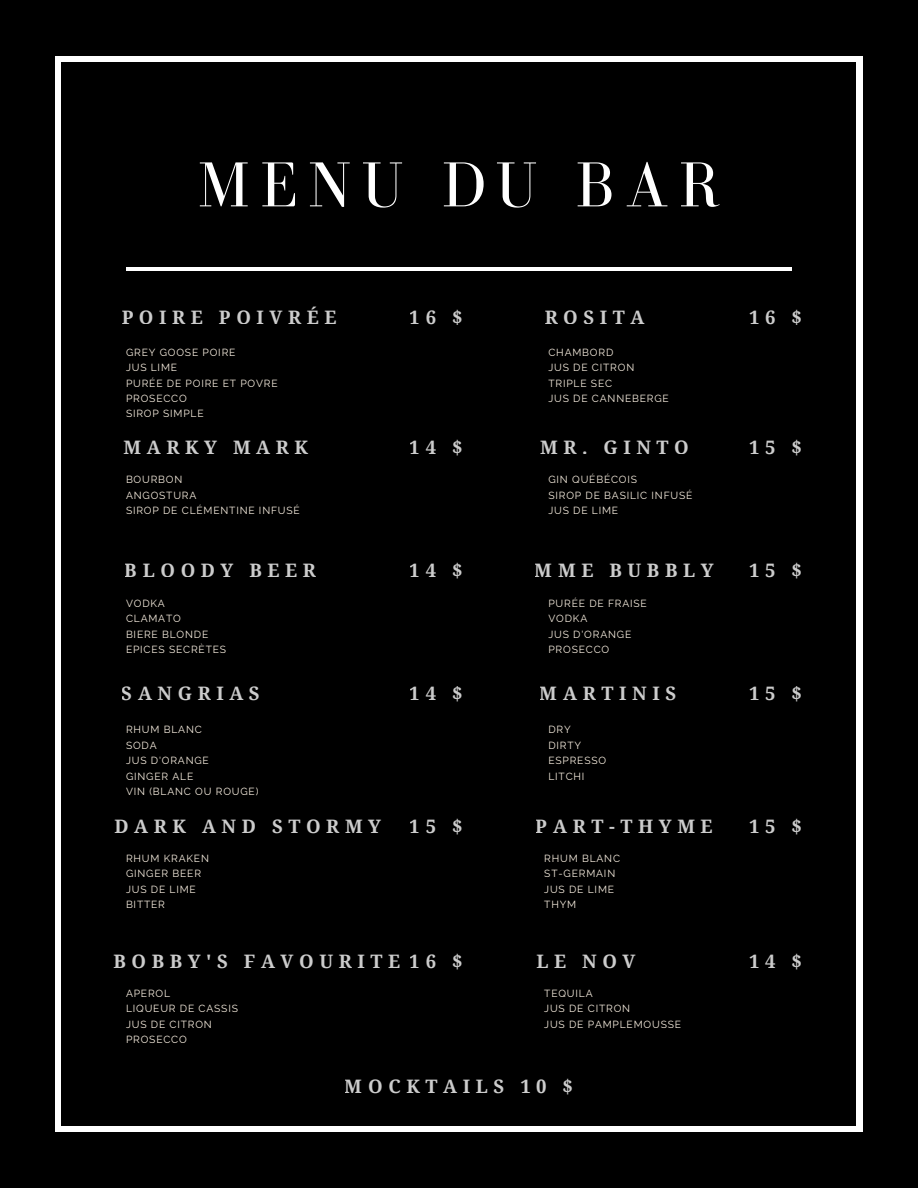
<style>
.page{position:relative;width:918px;height:1188px;background:#000}
.page>*{position:absolute;margin:0;border:0;box-sizing:border-box;transform-origin:0 0}
.t1{font:65.4px "Bodoni FLF";letter-spacing:.16em;color:#fff}
.t2{font:700 18.6px "Noto Serif";letter-spacing:.3em;color:#fff}
.t3{font:10.2px "Raleway";letter-spacing:.08em;color:#f8eee0}
</style>
<div class="page">
<div style="left:55px;top:56px;width:808px;height:1076px;background:#fff"></div>
<div style="left:62px;top:63px;width:794px;height:1063px;background:#000"></div>
<hr style="left:126px;top:267px;width:666px;height:3px;background:#fff">
<p class="t1" style="left:198px;top:149px;width:524px">MENU DU BAR</p>
<h2 class="t2" style="left:122px;top:304px;width:216px">POIRE POIVRÉE</h2>
<h2 class="t2" style="left:545px;top:304px;width:101px">ROSITA</h2>
<p class="t3" style="left:126px;top:346px;width:111px">GREY GOOSE POIRE</p>
<p class="t3" style="left:126px;top:362px;width:53px">JUS LIME</p>
<p class="t3" style="left:126px;top:377px;width:153px">PURÉE DE POIRE ET POVRE</p>
<p class="t3" style="left:126px;top:392px;width:62px">PROSECCO</p>
<p class="t3" style="left:126px;top:408px;width:79px">SIROP SIMPLE</p>
<h2 class="t2" style="left:410px;top:304px;width:54px">16 $</h2>
<p class="t3" style="left:548px;top:346px;width:66px">CHAMBORD</p>
<p class="t3" style="left:548px;top:362px;width:87px">JUS DE CITRON</p>
<p class="t3" style="left:548px;top:377px;width:65px">TRIPLE SEC</p>
<p class="t3" style="left:548px;top:392px;width:122px">JUS DE CANNEBERGE</p>
<h2 class="t2" style="left:124px;top:434px;width:186px">MARKY MARK</h2>
<p class="t3" style="left:126px;top:474px;width:58px">BOURBON</p>
<p class="t3" style="left:126px;top:489px;width:72px">ANGOSTURA</p>
<p class="t3" style="left:126px;top:505px;width:175px">SIROP DE CLÉMENTINE INFUSÉ</p>
<h2 class="t2" style="left:410px;top:434px;width:54px">14 $</h2>
<h2 class="t2" style="left:125px;top:557px;width:193px">BLOODY BEER</h2>
<p class="t3" style="left:126px;top:597px;width:40px">VODKA</p>
<p class="t3" style="left:126px;top:613px;width:56px">CLAMATO</p>
<p class="t3" style="left:126px;top:628px;width:84px">BIERE BLONDE</p>
<p class="t3" style="left:126px;top:643px;width:102px">EPICES SECRÈTES</p>
<h2 class="t2" style="left:122px;top:681px;width:140px">SANGRIAS</h2>
<p class="t3" style="left:126px;top:724px;width:77px">RHUM BLANC</p>
<p class="t3" style="left:126px;top:739px;width:32px">SODA</p>
<p class="t3" style="left:126px;top:755px;width:84px">JUS D'ORANGE</p>
<p class="t3" style="left:126px;top:770px;width:69px">GINGER ALE</p>
<p class="t3" style="left:126px;top:785px;width:134px">VIN (BLANC OU ROUGE)</p>
<h2 class="t2" style="left:114px;top:813px;width:268px">DARK AND STORMY</h2>
<p class="t3" style="left:126px;top:852px;width:84px">RHUM KRAKEN</p>
<p class="t3" style="left:126px;top:868px;width:77px">GINGER BEER</p>
<p class="t3" style="left:126px;top:883px;width:71px">JUS DE LIME</p>
<p class="t3" style="left:126px;top:898px;width:40px">BITTER</p>
<h2 class="t2" style="left:410px;top:557px;width:54px">14 $</h2>
<h2 class="t2" style="left:410px;top:681px;width:54px">14 $</h2>
<h2 class="t2" style="left:410px;top:813px;width:54px">15 $</h2>
<h2 class="t2" style="left:113px;top:948px;width:288px">BOBBY'S FAVOURITE</h2>
<p class="t3" style="left:126px;top:987px;width:46px">APEROL</p>
<p class="t3" style="left:126px;top:1003px;width:113px">LIQUEUR DE CASSIS</p>
<p class="t3" style="left:126px;top:1018px;width:87px">JUS DE CITRON</p>
<p class="t3" style="left:126px;top:1033px;width:62px">PROSECCO</p>
<h2 class="t2" style="left:410px;top:948px;width:54px">16 $</h2>
<h2 class="t2" style="left:540px;top:434px;width:150px">MR. GINTO</h2>
<p class="t3" style="left:548px;top:474px;width:90px">GIN QUÉBÉCOIS</p>
<p class="t3" style="left:548px;top:489px;width:146px">SIROP DE BASILIC INFUSÉ</p>
<p class="t3" style="left:548px;top:505px;width:71px">JUS DE LIME</p>
<h2 class="t2" style="left:535px;top:557px;width:180px">MME BUBBLY</h2>
<p class="t3" style="left:548px;top:597px;width:100px">PURÉE DE FRAISE</p>
<p class="t3" style="left:548px;top:613px;width:40px">VODKA</p>
<p class="t3" style="left:548px;top:628px;width:84px">JUS D'ORANGE</p>
<p class="t3" style="left:548px;top:643px;width:62px">PROSECCO</p>
<h2 class="t2" style="left:540px;top:681px;width:138px">MARTINIS</h2>
<p class="t3" style="left:548px;top:724px;width:24px">DRY</p>
<p class="t3" style="left:548px;top:739px;width:34px">DIRTY</p>
<p class="t3" style="left:548px;top:755px;width:59px">ESPRESSO</p>
<p class="t3" style="left:548px;top:770px;width:38px">LITCHI</p>
<h2 class="t2" style="left:536px;top:813px;width:178px">PART-THYME</h2>
<p class="t3" style="left:544px;top:852px;width:77px">RHUM BLANC</p>
<p class="t3" style="left:544px;top:868px;width:72px">ST-GERMAIN</p>
<p class="t3" style="left:544px;top:883px;width:71px">JUS DE LIME</p>
<p class="t3" style="left:544px;top:898px;width:34px">THYM</p>
<h2 class="t2" style="left:536px;top:948px;width:101px">LE NOV</h2>
<p class="t3" style="left:544px;top:987px;width:50px">TEQUILA</p>
<p class="t3" style="left:544px;top:1003px;width:87px">JUS DE CITRON</p>
<p class="t3" style="left:544px;top:1018px;width:138px">JUS DE PAMPLEMOUSSE</p>
<h2 class="t2" style="left:345px;top:1073px;width:230px">MOCKTAILS 10 $</h2>
<h2 class="t2" style="left:749px;top:304px;width:54px">16 $</h2>
<h2 class="t2" style="left:749px;top:434px;width:54px">15 $</h2>
<h2 class="t2" style="left:749px;top:557px;width:54px">15 $</h2>
<h2 class="t2" style="left:749px;top:681px;width:54px">15 $</h2>
<h2 class="t2" style="left:749px;top:813px;width:54px">15 $</h2>
<h2 class="t2" style="left:749px;top:948px;width:54px">14 $</h2>
</div>
